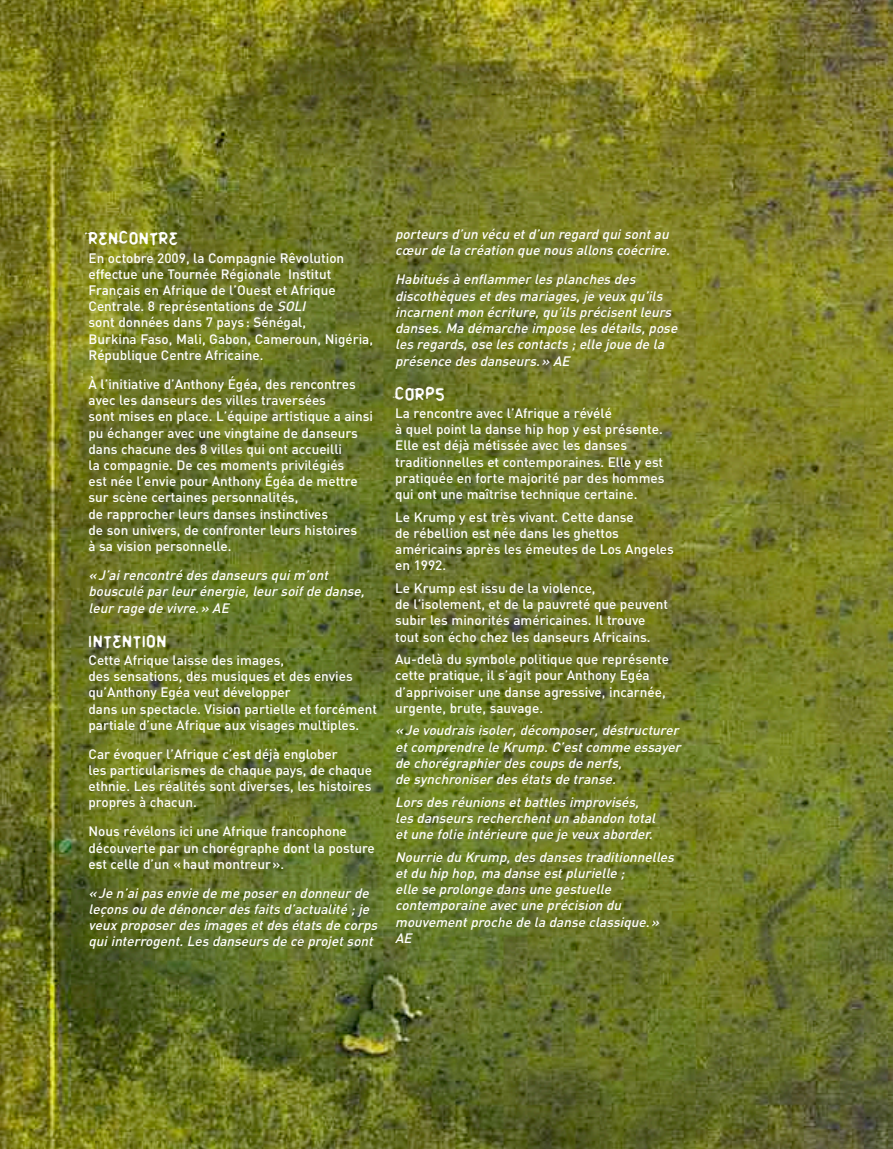
<style>
.page{position:relative;width:893px;height:1149px;background:#fff}
.page>*{position:absolute;margin:0;border:0;box-sizing:border-box;transform-origin:0 0}
.t1{font:19.5px "Ammonia";letter-spacing:.05em;color:#fff}
.t2{font:500 13.5px/16.2px "DIN";color:#fff}
.t3{font:italic 500 13.5px/16.2px "DIN";color:#fff}
.s1{font-style:italic}
</style>
<div class="page">
<img style="left:0;top:1px;width:892px;height:1147px">
<h1 class="t1" style="left:89px;top:225px;width:91px">RENCONTRE</h1>
<p class="t2" style="left:89px;top:249px;width:286px">En octobre 2009, la Compagnie Rêvolution effectue une Tournée Régionale Institut Français en Afrique de l’Ouest et Afrique Centrale. 8 représentations de <span class="s1">SOLI<br></span>sont données dans 7 pays: Sénégal,<br>Burkina Faso, Mali, Gabon, Cameroun, Nigéria, République Centre Africaine.</p>
<p class="t2" style="left:89px;top:375px;width:286px">À l’initiative d’Anthony Égéa, des rencontres avec les danseurs des villes traversées<br>sont mises en place. L’équipe artistique a ainsi pu échanger avec une vingtaine de danseurs dans chacune des 8 villes qui ont accueilli<br>la compagnie. De ces moments privilégiés<br>est née l’envie pour Anthony Égéa de mettre sur scène certaines personnalités,<br>de rapprocher leurs danses instinctives<br>de son univers, de confronter leurs histoires<br>à sa vision personnelle.</p>
<p class="t3" style="left:89px;top:566px;width:281px">«J’ai rencontré des danseurs qui m’ont bousculé par leur énergie, leur soif de danse, leur rage de vivre.» AE</p>
<h1 class="t1" style="left:89px;top:627px;width:79px">INTENTION</h1>
<p class="t2" style="left:89px;top:651px;width:290px">Cette Afrique laisse des images,<br>des sensations, des musiques et des envies qu’Anthony Egéa veut développer<br>dans un spectacle. Vision partielle et forcément partiale d’une Afrique aux visages multiples.</p>
<p class="t2" style="left:89px;top:745px;width:285px">Car évoquer l’Afrique c’est déjà englober<br>les particularismes de chaque pays, de chaque ethnie. Les réalités sont diverses, les histoires propres à chacun.</p>
<p class="t2" style="left:89px;top:822px;width:288px">Nous révélons ici une Afrique francophone découverte par un chorégraphe dont la posture est celle d’un «haut montreur».</p>
<p class="t3" style="left:89px;top:884px;width:294px">«Je n’ai pas envie de me poser en donneur de leçons ou de dénoncer des faits d’actualité ; je veux proposer des images et des états de corps qui interrogent. Les danseurs de ce projet sont</p>
<p class="t3" style="left:395px;top:226px;width:280px">porteurs d’un vécu et d’un regard qui sont au cœur de la création que nous allons coécrire.</p>
<p class="t3" style="left:395px;top:271px;width:287px">Habitués à enflammer les planches des discothèques et des mariages, je veux qu’ils incarnent mon écriture, qu’ils précisent leurs danses. Ma démarche impose les détails, pose les regards, ose les contacts ; elle joue de la présence des danseurs.» AE</p>
<h1 class="t1" style="left:395px;top:381px;width:51px">CORPS</h1>
<p class="t2" style="left:395px;top:404px;width:271px">La rencontre avec l’Afrique a révélé<br>à quel point la danse hip hop y est présente.<br>Elle est déjà métissée avec les danses traditionnelles et contemporaines. Elle y est pratiquée en forte majorité par des hommes qui ont une maîtrise technique certaine.</p>
<p class="t2" style="left:395px;top:508px;width:280px">Le Krump y est très vivant. Cette danse<br>de rébellion est née dans les ghettos américains après les émeutes de Los Angeles en 1992.</p>
<p class="t2" style="left:395px;top:579px;width:274px">Le Krump est issu de la violence,<br>de l’isolement, et de la pauvreté que peuvent subir les minorités américaines. Il trouve tout son écho chez les danseurs Africains.</p>
<p class="t2" style="left:395px;top:650px;width:275px">Au-delà du symbole politique que représente cette pratique, il s’agit pour Anthony Egéa d’apprivoiser une danse agressive, incarnée, urgente, brute, sauvage.</p>
<p class="t3" style="left:395px;top:721px;width:290px">«Je voudrais isoler, décomposer, déstructurer et comprendre le Krump. C’est comme essayer de chorégraphier des coups de nerfs,<br>de synchroniser des états de transe.</p>
<p class="t3" style="left:395px;top:793px;width:265px">Lors des réunions et battles improvisés, les danseurs recherchent un abandon total et une folie intérieure que je veux aborder.</p>
<p class="t3" style="left:395px;top:848px;width:284px">Nourrie du Krump, des danses traditionnelles et du hip hop, ma danse est plurielle ;<br>elle se prolonge dans une gestuelle contemporaine avec une précision du mouvement proche de la danse classique.» AE</p>
</div>
